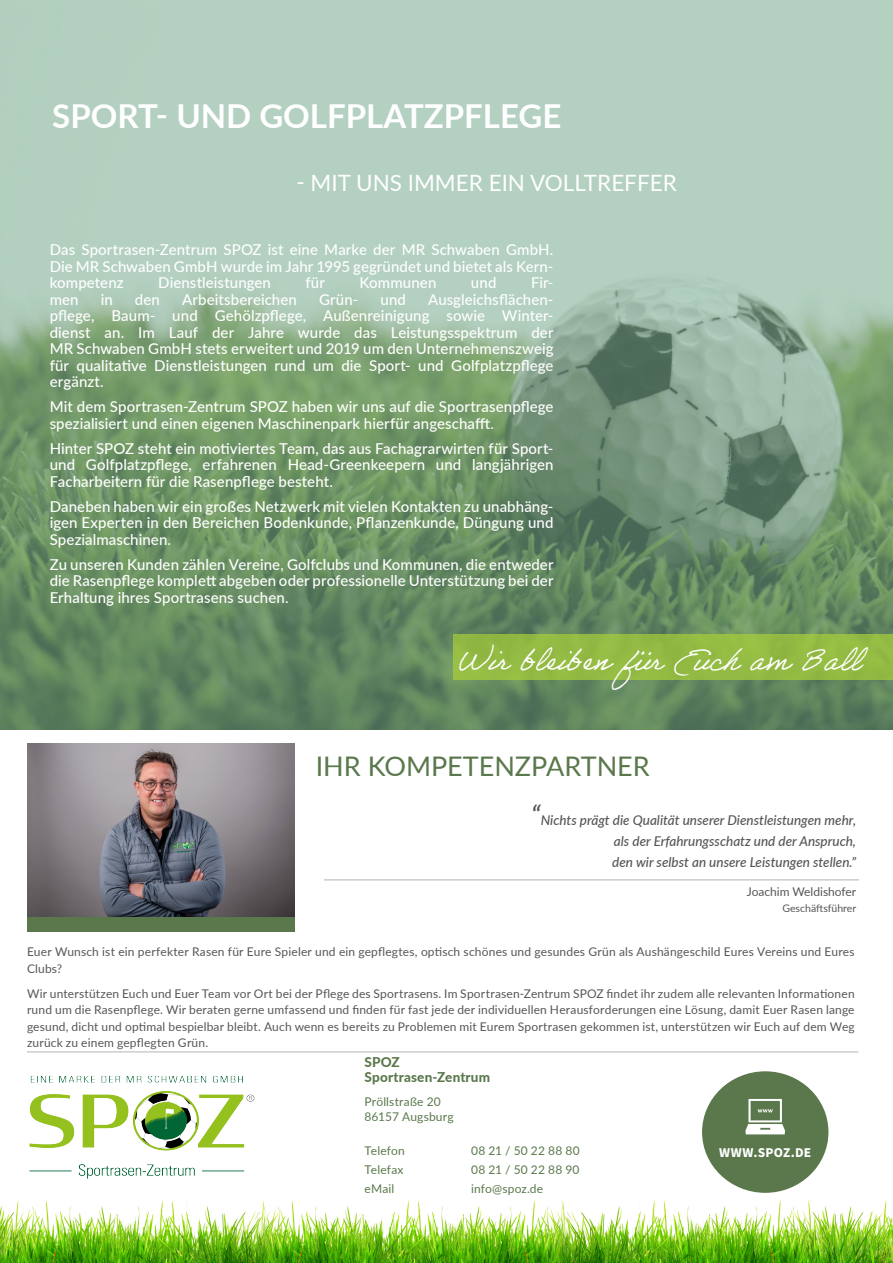
<style>
.page{position:relative;width:893px;height:1263px;background:#fff}
.page>*{position:absolute;margin:0;border:0;box-sizing:border-box;transform-origin:0 0}
._63_Title_gray_Bitter{font:700 33px "Lato";color:#fff}
._15_Title_gray_Titillium_Web{font:30px "Adobe Handwriting Ernie";color:#fff}
._26_Title_gray_Bitter{font:27px "Lato";color:#5a784c}
._10_Subtitle_gray_Source_Sans_Pro{font:22.5px "Lato";color:#fff}
._8_Content_gray_Source_Sans_Pro{font:500 15px/16.5px "Lato";letter-spacing:.005em;color:#fff;text-align:justify}
._10_Subtitle_gray_Source_Sans_Pro-2{font:italic 500 13.5px/21px "Lato";color:#575657}
._8_Content_gray_Source_Sans_Pro-2{font:800 13.5px/15px "Lato";letter-spacing:.01em;color:#5a784c}
._7_Content_gray_C_Source_Sans_Pro{font:700 13.5px "Source Sans Pro";letter-spacing:.015em;color:#fff}
._8_Content_gray_Source_Sans_Pro-3{font:12px/16.5px "Lato";letter-spacing:.015em;color:#575657}
._8_Content_gray_Source_Sans_Pro-4{font:12px/15px "Lato";letter-spacing:.015em;color:#5a784c}
._10_Subtitle_gray_Source_Sans_Pro-3{font:12px "Lato";color:#575657}
._10_Subtitle_gray_Source_Sans_Pro-4{font:10.5px "Lato";color:#575657}
.s1{font-size:27px}
</style>
<div class="page">
<img style="left:29px;top:1076px;width:226px;height:103px">
<img style="left:0;top:0;width:893px;height:729px">
<img style="left:27px;top:743px;width:268px;height:174px">
<div style="left:27px;top:917px;width:268px;height:14px;background:#5a784c"></div>
<hr style="left:324px;top:879px;width:535px;height:1px;background:#cdcdcf">
<div style="left:453px;top:635px;width:440px;height:45px;background:#94bb43"></div>
<hr style="left:27px;top:1051px;width:831px;height:1px;background:#cdcdcf">
<div style="left:702px;top:1071px;width:126px;height:122px;background:#5a784c;border-radius:50%"></div>
<svg style="left:745px;top:1099px;width:40px;height:35px"></svg>
<img style="left:0;top:1200px;width:893px;height:63px">
<p class="_63_Title_gray_Bitter" style="left:52px;top:92px;width:511px">SPORT- UND GOLFPLATZPFLEGE</p>
<p class="_10_Subtitle_gray_Source_Sans_Pro" style="left:296px;top:167px;width:382px">- MIT UNS IMMER EIN VOLLTREFFER</p>
<p class="_8_Content_gray_Source_Sans_Pro" style="left:50px;top:241px;width:505px">Das Sportrasen-Zentrum SPOZ ist eine Marke der MR Schwaben GmbH.<br>Die MR Schwaben GmbH wurde im Jahr 1995 gegründet und bietet als Kern&shy;kompetenz</p>
<p class="_8_Content_gray_Source_Sans_Pro" style="left:158px;top:274px;width:114px">Dienstleistungen</p>
<p class="_8_Content_gray_Source_Sans_Pro" style="left:306px;top:274px;width:21px">für</p>
<p class="_8_Content_gray_Source_Sans_Pro" style="left:359px;top:274px;width:78px">Kommunen</p>
<p class="_8_Content_gray_Source_Sans_Pro" style="left:471px;top:274px;width:27px">und</p>
<p class="_8_Content_gray_Source_Sans_Pro" style="left:531px;top:274px;width:24px">Fir-</p>
<p class="_8_Content_gray_Source_Sans_Pro" style="left:50px;top:290px;width:505px;text-indent:378px">Ausgleichsflächen&shy;pflege, Baum- und Gehölzpflege, Außenreinigung sowie Winter&shy;dienst an. Im Lauf der Jahre wurde das Leistungsspektrum der MR Schwaben GmbH stets erweitert und 2019 um den Unternehmenszweig für qualitative Dienstleistungen rund um die Sport- und Golfplatzpflege ergänzt.</p>
<p class="_8_Content_gray_Source_Sans_Pro" style="left:50px;top:398px;width:505px">Mit dem Sportrasen-Zentrum SPOZ haben wir uns auf die Sportrasenpflege spezialisiert und einen eigenen Maschinenpark hierfür angeschafft.</p>
<p class="_8_Content_gray_Source_Sans_Pro" style="left:50px;top:439px;width:505px">Hinter SPOZ steht ein motiviertes Team, das aus Fachagrarwirten für Sport&shy;und Golfplatzpflege, erfahrenen Head-Greenkeepern und langjährigen Facharbeitern für die Rasenpflege besteht.</p>
<p class="_8_Content_gray_Source_Sans_Pro" style="left:50px;top:497px;width:505px">Daneben haben wir ein großes Netzwerk mit vielen Kontakten zu unabhäng&shy;igen Experten in den Bereichen Bodenkunde, Pflanzenkunde, Düngung und Spezialmaschinen.</p>
<p class="_8_Content_gray_Source_Sans_Pro" style="left:50px;top:555px;width:505px">Zu unseren Kunden zählen Vereine, Golfclubs und Kommunen, die entweder die Rasenpflege komplett abgeben oder professionelle Unterstützung bei der Erhaltung ihres Sportrasens suchen.</p>
<p class="_15_Title_gray_Titillium_Web" style="left:458px;top:642px;width:404px">Wir bleiben für Euch am Ball</p>
<p class="_8_Content_gray_Source_Sans_Pro" style="left:50px;top:290px;width:30px">men</p>
<p class="_8_Content_gray_Source_Sans_Pro" style="left:101px;top:290px;width:14px">in</p>
<p class="_8_Content_gray_Source_Sans_Pro" style="left:135px;top:290px;width:27px">den</p>
<p class="_8_Content_gray_Source_Sans_Pro" style="left:182px;top:290px;width:116px">Arbeitsbereichen</p>
<p class="_8_Content_gray_Source_Sans_Pro" style="left:319px;top:290px;width:41px">Grün-</p>
<p class="_8_Content_gray_Source_Sans_Pro" style="left:380px;top:290px;width:27px">und</p>
<p class="_26_Title_gray_Bitter" style="left:316px;top:746px;width:336px">IHR KOMPETENZPARTNER</p>
<p class="_10_Subtitle_gray_Source_Sans_Pro-2" style="left:531px;top:809px;width:326px"><span class="s1">“</span>Nichts prägt die Qualität unserer Dienstleistungen mehr,</p>
<p class="_10_Subtitle_gray_Source_Sans_Pro-2" style="left:612px;top:830px;width:245px">als der Erfahrungsschatz und der Anspruch, den wir selbst an unsere Leistungen stellen.”</p>
<p class="_10_Subtitle_gray_Source_Sans_Pro-3" style="left:747px;top:883px;width:111px">Joachim Weldishofer</p>
<p class="_10_Subtitle_gray_Source_Sans_Pro-4" style="left:782px;top:901px;width:75px">Geschäftsführer</p>
<p class="_8_Content_gray_Source_Sans_Pro-3" style="left:27px;top:943px;width:829px">Euer Wunsch ist ein perfekter Rasen für Eure Spieler und ein gepflegtes, optisch schönes und gesundes Grün als Aushängeschild Eures Vereins und Eures<br>Clubs?</p>
<p class="_8_Content_gray_Source_Sans_Pro-3" style="left:27px;top:984px;width:829px;text-align:justify">Wir unterstützen Euch und Euer Team vor Ort bei der Pflege des Sportrasens. Im Sportrasen-Zentrum SPOZ findet ihr zudem alle relevanten Informationen rund um die Rasenpflege. Wir beraten gerne umfassend und finden für fast jede der individuellen Herausforderungen eine Lösung, damit Euer Rasen lange gesund, dicht und optimal bespielbar bleibt. Auch wenn es bereits zu Problemen mit Eurem Sportrasen gekommen ist, unterstützen wir Euch auf dem Weg zurück zu einem gepflegten Grün.</p>
<p class="_8_Content_gray_Source_Sans_Pro-2" style="left:364px;top:1054px;width:127px">SPOZ<br>Sportrasen-Zentrum</p>
<p class="_8_Content_gray_Source_Sans_Pro-4" style="left:364px;top:1093px;width:91px">Pröllstraße 20<br>86157 Augsburg</p>
<p class="_8_Content_gray_Source_Sans_Pro-4" style="left:364px;top:1142px;width:42px">Telefon</p>
<p class="_8_Content_gray_Source_Sans_Pro-4" style="left:471px;top:1142px;width:110px">08 21 / 50 22 88 80</p>
<p class="_8_Content_gray_Source_Sans_Pro-4" style="left:364px;top:1161px;width:41px">Telefax</p>
<p class="_8_Content_gray_Source_Sans_Pro-4" style="left:471px;top:1161px;width:110px">08 21 / 50 22 88 90</p>
<p class="_8_Content_gray_Source_Sans_Pro-4" style="left:364px;top:1180px;width:31px">eMail</p>
<p class="_8_Content_gray_Source_Sans_Pro-4" style="left:471px;top:1180px;width:74px">info@spoz.de</p>
<p class="_7_Content_gray_C_Source_Sans_Pro" style="left:719px;top:1143px;width:94px">WWW.SPOZ.DE</p>
</div>
